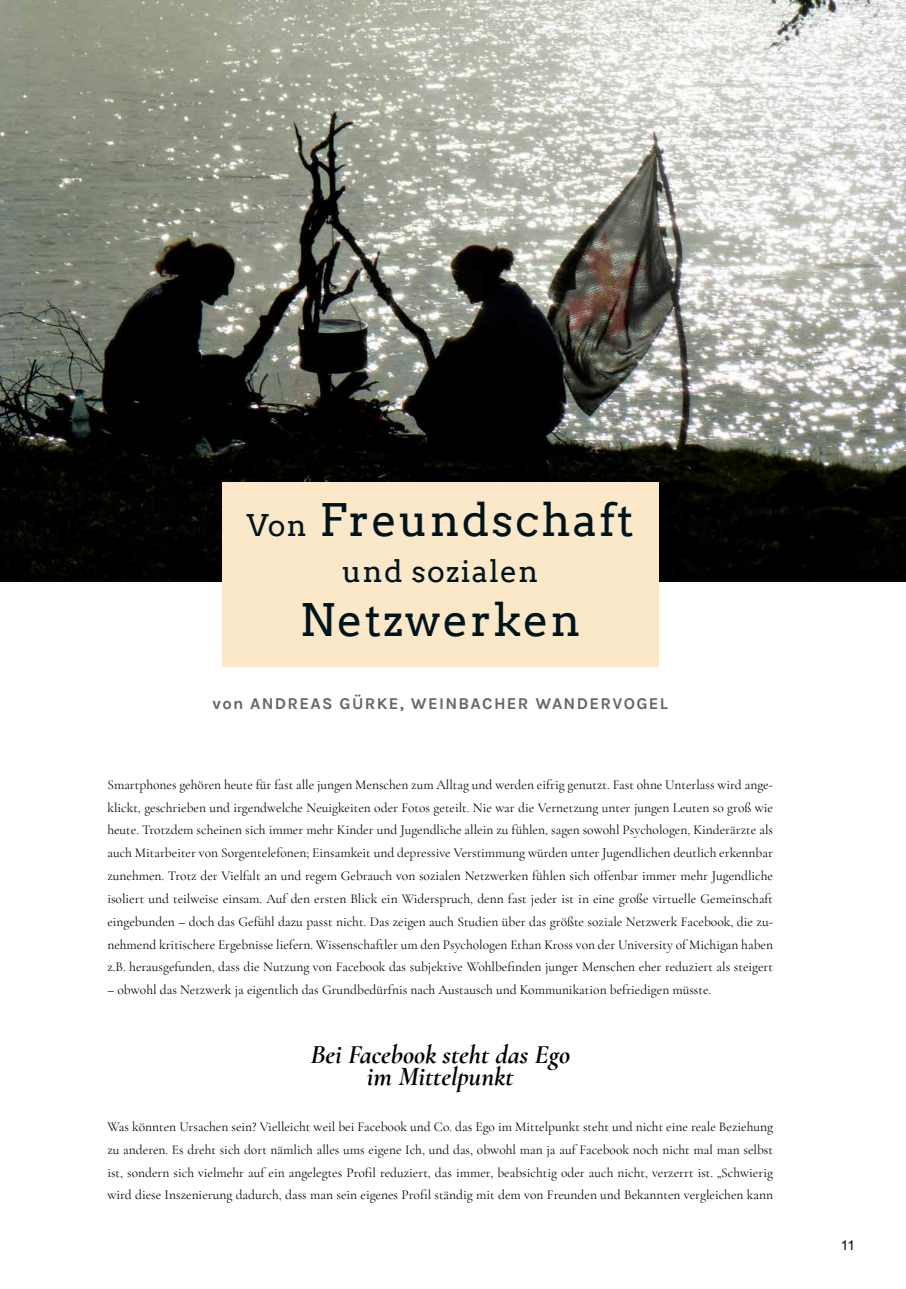
<style>
.page{position:relative;width:906px;height:1289px;background:#fff}
.page>*{position:absolute;margin:0;border:0;box-sizing:border-box;transform-origin:0 0}
.t1{font:44.85px "Arvo";letter-spacing:.04em;color:#00141c}
.t2{font:29.85px "Arvo";letter-spacing:.04em;color:#00141c}
.t3{font:italic 700 27px/22.8px "Cormorant Garamond";color:#020103;text-align:center}
.t4{font:700 16.5px "Karla";letter-spacing:.08em;color:#676565}
.t5{font:13.5px/22.8px "Cormorant Garamond";color:#020103;text-align:justify}
.t6{font:13.5px "Arial";color:#000}
.s1{font-size:29.85px}
</style>
<div class="page">
<img style="left:0;top:0;width:906px;height:581px">
<div style="left:222px;top:482px;width:436px;height:184px;background:#fae8c9"></div>
<h1 class="t1" style="left:247px;top:493px;width:389px"><span class="s1">Von</span> Freundschaft</h1>
<h2 class="t2" style="left:342px;top:553px;width:198px">und sozialen</h2>
<h1 class="t1" style="left:300px;top:592px;width:282px">Netzwerken</h1>
<p class="t4" style="left:212px;top:693px;width:457px">von ANDREAS GÜRKE, WEINBACHER WANDERVOGEL</p>
<p class="t5" style="left:107px;top:773px;width:667px">Smartphones gehören heute für fast alle jungen Menschen zum Alltag und werden eifrig genutzt. Fast ohne Unterlass wird ange&shy;klickt, geschrieben und irgendwelche Neuigkeiten oder Fotos geteilt. Nie war die Vernetzung unter jungen Leuten so groß wie heute. Trotzdem scheinen sich immer mehr Kinder und Jugendliche allein zu fühlen, sagen sowohl Psychologen, Kinderärzte als auch Mitarbeiter von Sorgentelefonen; Einsamkeit und depressive Verstimmung würden unter Jugendlichen deutlich erkennbar zunehmen. Trotz der Vielfalt an und regem Gebrauch von sozialen Netzwerken fühlen sich offenbar immer mehr Jugendliche isoliert und teilweise einsam. Auf den ersten Blick ein Widerspruch, denn fast jeder ist in eine große virtuelle Gemeinschaft eingebunden – doch das Gefühl dazu passt nicht. Das zeigen auch Studien über das größte soziale Netzwerk Facebook, die zu&shy;nehmend kritischere Ergebnisse liefern. Wissenschaftler um den Psychologen Ethan Kross von der University of Michigan haben z.B. herausgefunden, dass die Nutzung von Facebook das subjektive Wohlbefinden junger Menschen eher reduziert als steigert</p>
<p class="t5" style="left:107px;top:978px;width:605px">– obwohl das Netzwerk ja eigentlich das Grundbedürfnis nach Austausch und Kommunikation befriedigen müsste.</p>
<h3 class="t3" style="left:310px;top:1042px;width:261px">Bei Facebook steht das Ego im Mittelpunkt</h3>
<p class="t5" style="left:107px;top:1115px;width:667px">Was könnten Ursachen sein? Vielleicht weil bei Facebook und Co. das Ego im Mittelpunkt steht und nicht eine reale Beziehung zu anderen. Es dreht sich dort nämlich alles ums eigene Ich, und das, obwohl man ja auf Facebook noch nicht mal man selbst ist, sondern sich vielmehr auf ein angelegtes Profil reduziert, das immer, beabsichtig oder auch nicht, verzerrt ist. „Schwierig wird diese Inszenierung dadurch, dass man sein eigenes Profil ständig mit dem von Freunden und Bekannten vergleichen kann</p>
<p class="t6" style="left:841px;top:1236px;width:16px">11</p>
</div>
